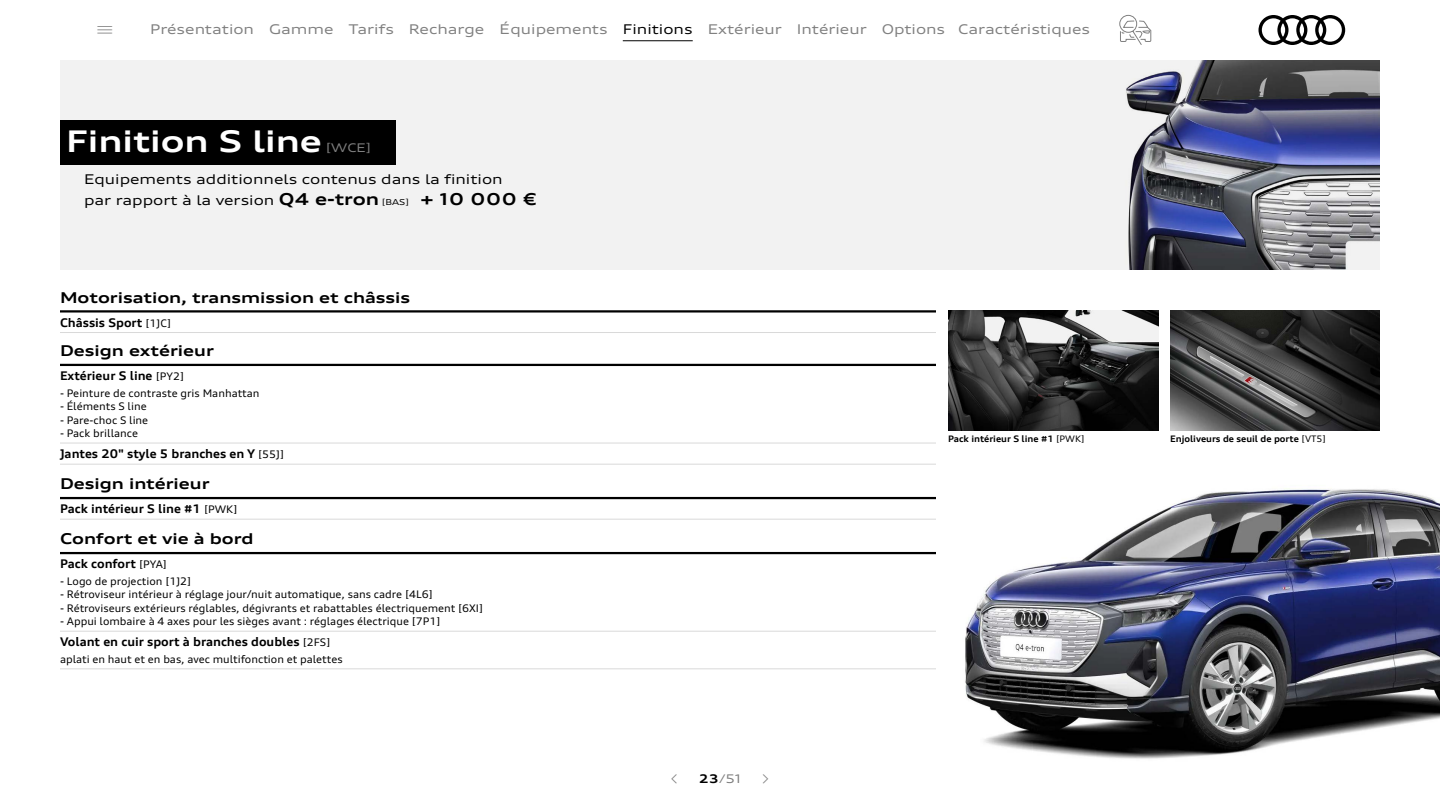
<style>
.page{position:relative;width:1440px;height:810px;background:#fff}
.page>*{position:absolute;margin:0;border:0;box-sizing:border-box;transform-origin:0 0}
.t1{font:700 expanded 30px "Audi Type";color:#fff}
.t2{font:700 expanded 15px "Audi Type";color:#000}
.t3{font:13.5px "Audi Type Var";color:#808080}
.t4{font:expanded 13.5px/21px "Audi Type";color:#000}
.Equipment_name_code{font:700 expanded 12px "Audi Type";color:#000}
.t5{font:expanded 12px "Audi Type";color:#808080}
.Equipment_detail_not{font:expanded 10.5px "Audi Type";color:#000}
.t6{font:700 expanded 9px "Audi Type";color:#000}
.s1{font-weight:700;font-size:16.5px}
.s2{font-size:8.25px}
.s3{font-weight:400;font-size:10.5px}
.s4{font-weight:700;color:#000}
.s5{font-weight:400}
</style>
<div class="page">
<div style="left:60px;top:60px;width:1320px;height:210px;background:#f2f2f2"></div>
<img style="left:1126px;top:60px;width:254px;height:210px">
<hr style="left:60px;top:332px;width:876px;height:1px;background:#d9d9d9">
<hr style="left:60px;top:443px;width:876px;height:1px;background:#d9d9d9">
<hr style="left:60px;top:464px;width:876px;height:1px;background:#d9d9d9">
<hr style="left:60px;top:519px;width:876px;height:1px;background:#d9d9d9">
<hr style="left:60px;top:631px;width:876px;height:1px;background:#d9d9d9">
<hr style="left:60px;top:668px;width:876px;height:1px;background:#d9d9d9">
<hr style="left:60px;top:310px;width:876px;height:3px;background:#000">
<hr style="left:60px;top:364px;width:876px;height:2px;background:#000">
<hr style="left:60px;top:497px;width:876px;height:2px;background:#000">
<hr style="left:60px;top:552px;width:876px;height:2px;background:#000">
<div style="left:60px;top:120px;width:335px;height:45px;background:#000"></div>
<img style="left:948px;top:310px;width:210px;height:120px">
<img style="left:1170px;top:310px;width:210px;height:120px">
<img style="left:965px;top:488px;width:475px;height:271px">
<svg style="left:1119px;top:15px;width:33px;height:30px"></svg>
<svg style="left:1259px;top:15px;width:86px;height:30px"></svg>
<hr style="left:623px;top:40px;width:70px;height:1px;background:#000">
<p class="t3" style="left:150px;top:21px;width:942px">Présentation Gamme Tarifs Recharge Équipements Finitions Extérieur Intérieur Options Caractéristiques</p>
<p class="t1" style="left:66px;top:122px;width:257px">Finition S line</p>
<p class="t5" style="left:326px;top:140px;width:47px">[WCE]</p>
<p class="t4" style="left:84px;top:168px;width:454px">Equipements additionnels contenus dans la finition<br>par rapport à la version <span class="s1">Q4 e-tron</span> <span class="s2">[BAS]</span> <span class="s1">+ 10 000 €</span></p>
<p class="t2" style="left:60px;top:288px;width:352px">Motorisation, transmission et châssis</p>
<p class="Equipment_name_code" style="left:60px;top:315px;width:113px">Châssis Sport <span class="s3">[1JC]</span></p>
<p class="t2" style="left:60px;top:341px;width:155px">Design extérieur</p>
<p class="Equipment_name_code" style="left:60px;top:368px;width:126px">Extérieur S line <span class="s3">[PY2]</span></p>
<p class="Equipment_detail_not" style="left:60px;top:386px;width:201px">- Peinture de contraste gris Manhattan</p>
<p class="Equipment_detail_not" style="left:60px;top:400px;width:88px">- Éléments S line</p>
<p class="Equipment_detail_not" style="left:60px;top:413px;width:90px">- Pare-choc S line</p>
<p class="Equipment_detail_not" style="left:60px;top:427px;width:80px">- Pack brillance</p>
<p class="Equipment_name_code" style="left:60px;top:446px;width:226px">Jantes 20" style 5 branches en Y <span class="s3">[55J]</span></p>
<p class="t2" style="left:60px;top:475px;width:151px">Design intérieur</p>
<p class="Equipment_name_code" style="left:60px;top:501px;width:179px">Pack intérieur S line #1 <span class="s3">[PWK]</span></p>
<p class="t2" style="left:60px;top:530px;width:195px">Confort et vie à bord</p>
<p class="Equipment_name_code" style="left:60px;top:556px;width:109px">Pack confort <span class="s3">[PYA]</span></p>
<p class="Equipment_detail_not" style="left:60px;top:574px;width:133px">- Logo de projection [1J2]</p>
<p class="Equipment_detail_not" style="left:60px;top:588px;width:374px">- Rétroviseur intérieur à réglage jour/nuit automatique, sans cadre [4L6]</p>
<p class="Equipment_detail_not" style="left:60px;top:601px;width:425px">- Rétroviseurs extérieurs réglables, dégivrants et rabattables électriquement [6XI]</p>
<p class="Equipment_detail_not" style="left:60px;top:615px;width:382px">- Appui lombaire à 4 axes pour les sièges avant : réglages électrique [7P1]</p>
<p class="Equipment_name_code" style="left:60px;top:635px;width:272px">Volant en cuir sport à branches doubles <span class="s3">[2FS]</span></p>
<p class="Equipment_detail_not" style="left:60px;top:653px;width:284px">aplati en haut et en bas, avec multifonction et palettes</p>
<p class="t5" style="left:699px;top:771px;width:44px"><span class="s4">23</span>/51</p>
<p class="t6" style="left:948px;top:433px;width:138px">Pack intérieur S line #1 <span class="s5">[PWK]</span></p>
<p class="t6" style="left:1170px;top:433px;width:158px">Enjoliveurs de seuil de porte <span class="s5">[VT5]</span></p>
</div>
